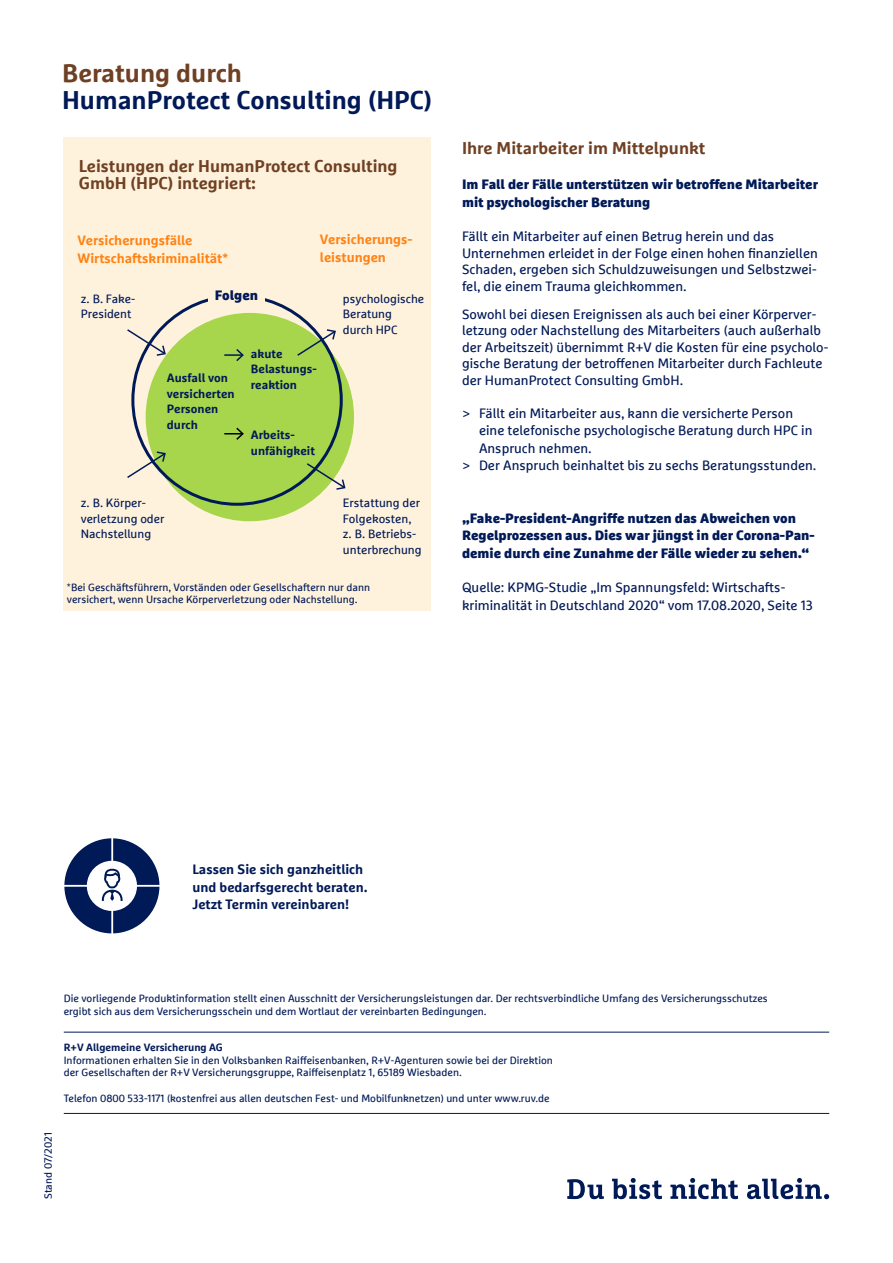
<style>
.page{position:relative;width:893px;height:1263px;background:#fff}
.page>*{position:absolute;margin:0;border:0;box-sizing:border-box;transform-origin:0 0}
.t1{font:700 25.5px "Marselisfor Ru V";color:#001957}
.t2{font:700 25.5px "Marselisfor Ru V";color:#6f4023}
.t3{font:700 16.95px/17.5px "Marselisfor Ru V";color:#6f4023}
.t4{font:13.5px/16.5px "Marselisfor Ru V";color:#001957}
.t5{font:900 13.5px/17.5px "Marselisfor Ru V";color:#001957}
.t6{font:700 13.5px/17.5px "Marselisfor Ru V";color:#001957}
.t7{font:700 13.5px/17.5px "Marselisfor Ru V";color:#ff8213}
.t8{font:12px/15.6px "Marselisfor Ru V";color:#001957}
.t9{font:700 12px/15.6px "Marselisfor Ru V";color:#001957}
.t10{font:10.5px/12.6px "Marselisfor Ru V";color:#001957}
.t11{font:700 10.5px "Marselisfor Ru V";color:#001957}
</style>
<div class="page">
<svg style="left:64px;top:838px;width:95px;height:95px"></svg>
<div style="left:64px;top:137px;width:367px;height:474px;background:#fff2dc"></div>
<div style="left:146px;top:313px;width:208px;height:208px;background:#a7d54c;border-radius:50%"></div>
<hr style="left:64px;top:1113px;width:765px;height:1px;background:#001957">
<hr style="left:64px;top:1032px;width:765px;height:1px;background:#001957">
<svg style="left:127px;top:328px;width:40px;height:29px"></svg>
<svg style="left:224px;top:349px;width:20px;height:12px"></svg>
<svg style="left:224px;top:427px;width:20px;height:13px"></svg>
<svg style="left:127px;top:450px;width:40px;height:29px"></svg>
<svg style="left:305px;top:462px;width:41px;height:29px"></svg>
<svg style="left:297px;top:328px;width:39px;height:29px"></svg>
<svg style="left:567px;top:1179px;width:37px;height:20px"></svg>
<svg style="left:612px;top:1178px;width:50px;height:21px"></svg>
<svg style="left:670px;top:1178px;width:68px;height:21px"></svg>
<svg style="left:747px;top:1178px;width:82px;height:21px"></svg>
<h1 class="t2" style="left:62px;top:57px;width:182px">Beratung durch</h1>
<h1 class="t1" style="left:62px;top:84px;width:372px">HumanProtect Consulting (HPC)</h1>
<p class="t3" style="left:79px;top:157px;width:320px">Leistungen der HumanProtect Consulting<br>GmbH (HPC) integriert:</p>
<p class="t7" style="left:320px;top:231px;width:94px">Versicherungs&shy;leistungen</p>
<p class="t7" style="left:78px;top:231px;width:152px">Versicherungsfälle<br>Wirtschaftskriminalität*</p>
<p class="t8" style="left:81px;top:290px;width:56px">z. B. Fake-<br>President</p>
<p class="t5" style="left:215px;top:286px;width:45px">Folgen</p>
<p class="t8" style="left:343px;top:290px;width:83px">psychologische<br>Beratung durch HPC</p>
<p class="t9" style="left:167px;top:370px;width:69px">Ausfall von versicherten<br>Personen durch</p>
<p class="t9" style="left:251px;top:346px;width:67px">akute<br>Belastungs&shy;reaktion</p>
<p class="t9" style="left:251px;top:427px;width:66px">Arbeits&shy;unfähigkeit</p>
<p class="t8" style="left:81px;top:495px;width:85px">z. B. Körper&shy;verletzung oder<br>Nachstellung</p>
<p class="t8" style="left:343px;top:495px;width:80px">Erstattung der<br>Folgekosten, z. B. Betriebs&shy;unterbrechung</p>
<p class="t10" style="left:67px;top:581px;width:305px">*Bei Geschäftsführern, Vorständen oder Gesellschaftern nur dann versichert, wenn Ursache Körperverletzung oder Nachstellung.</p>
<p class="t3" style="left:462px;top:139px;width:245px">Ihre Mitarbeiter im Mittelpunkt</p>
<p class="t5" style="left:462px;top:176px;width:358px">Im Fall der Fälle unterstützen wir betroffene Mitarbeiter mit psychologischer Beratung</p>
<p class="t4" style="left:462px;top:228px;width:357px">Fällt ein Mitarbeiter auf einen Betrug herein und das Unternehmen erleidet in der Folge einen hohen finanziellen Schaden, ergeben sich Schuldzuweisungen und Selbstzwei&shy;fel, die einem Trauma gleichkommen.</p>
<p class="t4" style="left:462px;top:306px;width:368px">Sowohl bei diesen Ereignissen als auch bei einer Körperver&shy;letzung oder Nachstellung des Mitarbeiters (auch außerhalb der Arbeitszeit) übernimmt R+V die Kosten für eine psycholo&shy;gische Beratung der betroffenen Mitarbeiter durch Fachleute der HumanProtect Consulting GmbH.</p>
<p class="t4" style="left:462px;top:404px;width:333px">&gt; Fällt ein Mitarbeiter aus, kann die versicherte Person</p>
<p class="t4" style="left:479px;top:422px;width:335px">eine telefonische psychologische Beratung durch HPC in</p>
<p class="t4" style="left:479px;top:439px;width:114px">Anspruch nehmen.</p>
<p class="t4" style="left:462px;top:457px;width:356px">&gt; Der Anspruch beinhaltet bis zu sechs Beratungsstunden.</p>
<p class="t5" style="left:462px;top:509px;width:354px">„Fake-President-Angriffe nutzen das Abweichen von<br>Regelprozessen aus. Dies war jüngst in der Corona-Pan&shy;demie durch eine Zunahme der Fälle wieder zu sehen.“</p>
<p class="t4" style="left:462px;top:578px;width:352px;line-height:17.5px">Quelle: KPMG-Studie „Im Spannungsfeld: Wirtschafts&shy;kriminalität in Deutschland 2020“ vom 17.08.2020, Seite 13</p>
<p class="t6" style="left:192px;top:860px;width:177px">Lassen Sie sich ganzheitlich und bedarfsgerecht beraten.<br>Jetzt Termin vereinbaren!</p>
<p class="t10" style="left:64px;top:992px;width:706px">Die vorliegende Produktinformation stellt einen Ausschnitt der Versicherungsleistungen dar. Der rechtsverbindliche Umfang des Versicherungsschutzes ergibt sich aus dem Versicherungsschein und dem Wortlaut der vereinbarten Bedingungen.</p>
<p class="t11" style="left:64px;top:1041px;width:161px">R+V Allgemeine Versicherung AG</p>
<p class="t10" style="left:64px;top:1054px;width:491px">Informationen erhalten Sie in den Volksbanken Raiffeisenbanken, R+V-Agenturen sowie bei der Direktion der Gesellschaften der R+V Versicherungsgruppe, Raiffeisenplatz 1, 65189 Wiesbaden.</p>
<p class="t10" style="left:64px;top:1091px;width:487px">Telefon 0800 533-1171 (kostenfrei aus allen deutschen Fest- und Mobilfunknetzen) und unter www.ruv.de</p>
<p class="t10" style="left:42px;top:1199px;width:68px;rotate:-90deg">Stand 07/2021</p>
</div>
